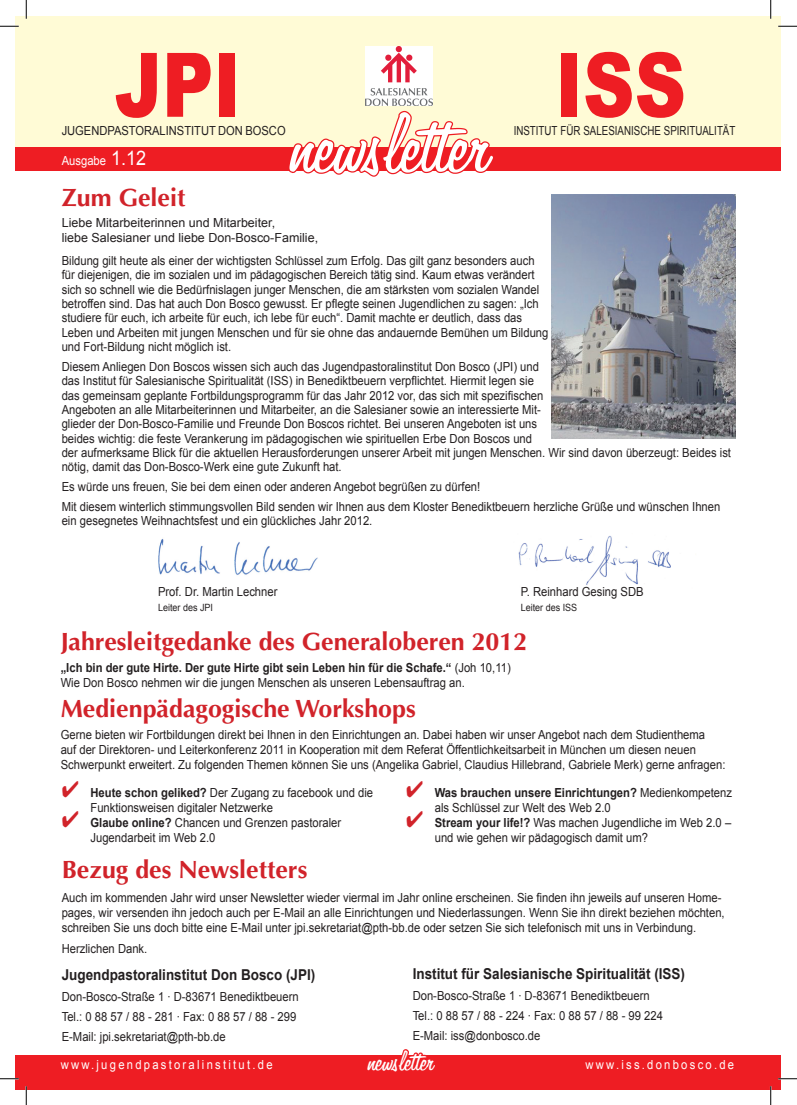
<style>
.page{position:relative;width:797px;height:1105px;background:#fff}
.page>*{position:absolute;margin:0;border:0;box-sizing:border-box;transform-origin:0 0}
.t1{font:96.12px "Freehand 575";color:#fff}
.t2{font:900 89.12px "Arial";color:#ee1d23;scale:.8 1}
.t3{font:32px "Freehand 575";color:#fff}
.t4{font:700 25px "Optima";color:#d1232a}
.t5{font:700 15px "Arial";color:#231f20;scale:.9 1}
.t6{font:12.5px/14.4px "Arial";color:#231f20;scale:.9 1}
.t7{font:12.5px/14.4px "Arial";color:#231f20}
.t8{font:12.5px "Arial";letter-spacing:.2em;color:#fff;scale:.9 1}
.t9{font:12.5px "Arial";color:#231f20;scale:.78 1}
.t10{font:12.5px "Arial";color:#231f20;scale:.89 1}
.t11{font:12.5px "Arial";color:#fff;scale:.9 1}
.t12{font:10px "Arial";color:#231f20;scale:.9 1}
.s1{font-size:20px}
.s2{font-weight:700}
.s3{color:#d1232a}
</style>
<div class="page">
<img style="left:518px;top:536px;width:153px;height:49px">
<img style="left:158px;top:538px;width:160px;height:37px">
<div style="left:16px;top:1056px;width:765px;height:34px;background:#ee1d23"></div>
<div style="left:16px;top:16px;width:765px;height:143px;background:#fffbd6"></div>
<div style="left:16px;top:147px;width:765px;height:23px;background:#ee1d23"></div>
<img style="left:365px;top:47px;width:67px;height:59px">
<svg style="left:287px;top:110px;width:209px;height:67px"></svg>
<img style="left:552px;top:195px;width:183px;height:243px">
<svg style="left:364px;top:1049px;width:74px;height:7px"></svg>
<svg style="left:0;top:25px;width:19px;height:2px"></svg>
<svg style="left:778px;top:25px;width:19px;height:2px"></svg>
<svg style="left:0;top:1078px;width:19px;height:1px"></svg>
<svg style="left:778px;top:1078px;width:19px;height:1px"></svg>
<svg style="left:25px;top:0;width:2px;height:19px"></svg>
<svg style="left:25px;top:1086px;width:2px;height:19px"></svg>
<svg style="left:770px;top:0;width:1px;height:19px"></svg>
<svg style="left:770px;top:1086px;width:1px;height:19px"></svg>
<h2 class="t2" style="left:114px;top:20px;width:160px">JPI</h2>
<h2 class="t2" style="left:555px;top:20px;width:165px">ISS</h2>
<p class="t11" style="left:62px;top:152px;width:95px">Ausgabe <span class="s1">1.12</span></p>
<h1 class="t1" style="left:293px;top:93px;width:200px">newsletter</h1>
<p class="t10" style="left:62px;top:122px;width:253px">JUGENDPASTORALINSTITUT DON BOSCO</p>
<p class="t9" style="left:513px;top:122px;width:12px">Institut</p>
<p class="t9" style="left:560px;top:122px;width:39px">für salesianische</p>
<p class="t9" style="left:664px;top:122px;width:16px">Spiritualit</p>
<p class="t9" style="left:723px;top:122px;width:13px">ät</p>
<h3 class="t4" style="left:62px;top:183px;width:125px">Zum Geleit</h3>
<p class="t7" style="left:62px;top:216px;width:258px">Liebe Mitarbeiterinnen und Mitarbeiter,<br>liebe Salesianer und liebe Don-Bosco-Familie,</p>
<p class="t6" style="left:62px;top:253px;width:542px">Bildung gilt heute als einer der wichtigsten Schlüssel zum Erfolg. Das gilt ganz besonders auch für diejenigen, die im sozialen und im pädagogischen Bereich tätig sind. Kaum etwas verändert sich so schnell wie die Bedürfnislagen junger Menschen, die am stärksten vom sozialen Wandel betroffen sind. Das hat auch Don Bosco gewusst. Er pflegte seinen Jugendlichen zu sagen: „Ich studiere für euch, ich arbeite für euch, ich lebe für euch“. Damit machte er deutlich, dass das Leben und Arbeiten mit jungen Menschen und für sie ohne das andauernde Bemühen um Bildung und Fort-Bildung nicht möglich ist.</p>
<p class="t6" style="left:62px;top:359px;width:745px">Diesem Anliegen Don Boscos wissen sich auch das Jugendpastoralinstitut Don Bosco (JPI) und<br>das Institut für Salesianische Spiritualität (ISS) in Benediktbeuern verpflichtet. Hiermit legen sie<br>das gemeinsam geplante Fortbildungsprogramm für das Jahr 2012 vor, das sich mit spezifischen<br>Angeboten an alle Mitarbeiterinnen und Mitarbeiter, an die Salesianer sowie an interessierte Mit-<br>glieder der Don-Bosco-Familie und Freunde Don Boscos richtet. Bei unseren Angeboten ist uns<br>beides wichtig: die feste Verankerung im pädagogischen wie spirituellen Erbe Don Boscos und<br>der aufmerksame Blick für die aktuellen Herausforderungen unserer Arbeit mit jungen Menschen. Wir sind davon überzeugt: Beides ist nötig, damit das Don-Bosco-Werk eine gute Zukunft hat.</p>
<p class="t6" style="left:62px;top:477px;width:733px;line-height:19.8px">Es würde uns freuen, Sie bei dem einen oder anderen Angebot begrüßen zu dürfen!<br>Mit diesem winterlich stimmungsvollen Bild senden wir Ihnen aus dem Kloster Benediktbeuern herzliche Grüße und wünschen Ihnen</p>
<p class="t6" style="left:62px;top:514px;width:347px">ein gesegnetes Weihnachtsfest und ein glückliches Jahr 2012.</p>
<p class="t6" style="left:158px;top:584px;width:134px">Prof. Dr. Martin Lechner</p>
<p class="t6" style="left:520px;top:584px;width:138px">P. Reinhard Gesing SDB</p>
<p class="t12" style="left:158px;top:601px;width:63px">Leiter des JPI</p>
<p class="t12" style="left:520px;top:601px;width:64px">Leiter des ISS</p>
<h3 class="t4" style="left:61px;top:627px;width:468px">Jahresleitgedanke des Generaloberen 2012</h3>
<p class="t6" style="left:61px;top:660px;width:501px;line-height:15px"><span class="s2">„Ich bin der gute Hirte. Der gute Hirte gibt sein Leben hin für die Schafe.“</span> (Joh 10,11)<br>Wie Don Bosco nehmen wir die jungen Menschen als unseren Lebensauftrag an.</p>
<h3 class="t4" style="left:61px;top:694px;width:356px">Medienpädagogische Workshops</h3>
<p class="t6" style="left:61px;top:727px;width:740px;line-height:15px">Gerne bieten wir Fortbildungen direkt bei Ihnen in den Einrichtungen an. Dabei haben wir unser Angebot nach dem Studienthema<br>auf der Direktoren- und Leiterkonferenz 2011 in Kooperation mit dem Referat Öffentlichkeitsarbeit in München um diesen neuen<br>Schwerpunkt erweitert. Zu folgenden Themen können Sie uns (Angelika Gabriel, Claudius Hillebrand, Gabriele Merk) gerne anfragen:</p>
<p class="t6" style="left:90px;top:785px;width:316px;line-height:15px;text-indent:-29px"><span class="s3">✔</span> <span class="s2">Heute schon geliked?</span> Der Zugang zu facebook und die<br>Funktionsweisen digitaler Netzwerke</p>
<p class="t6" style="left:90px;top:815px;width:280px;line-height:15px;text-indent:-29px"><span class="s3">✔</span> <span class="s2">Glaube online?</span> Chancen und Grenzen pastoraler<br>Jugendarbeit im Web 2.0</p>
<p class="t6" style="left:435px;top:785px;width:332px;line-height:15px;text-indent:-29px"><span class="s3">✔</span> <span class="s2">Was brauchen unsere Einrichtungen?</span> Medienkompetenz als Schlüssel zur Welt des Web 2.0</p>
<p class="t6" style="left:435px;top:815px;width:331px;line-height:15px;text-indent:-29px"><span class="s3">✔</span> <span class="s2">Stream your life!?</span> Was machen Jugendliche im Web 2.0 – und wie gehen wir pädagogisch damit um?</p>
<h3 class="t4" style="left:62px;top:855px;width:247px">Bezug des Newsletters</h3>
<p class="t6" style="left:62px;top:890px;width:738px;line-height:15px">Auch im kommenden Jahr wird unser Newsletter wieder viermal im Jahr online erscheinen. Sie finden ihn jeweils auf unseren Home&shy;pages, wir versenden ihn jedoch auch per E-Mail an alle Einrichtungen und Niederlassungen. Wenn Sie ihn direkt beziehen möchten, schreiben Sie uns doch bitte eine E-Mail unter jpi.sekretariat@pth-bb.de oder setzen Sie sich telefonisch mit uns in Verbindung.</p>
<p class="t6" style="left:62px;top:941px;width:97px">Herzlichen Dank.</p>
<p class="t5" style="left:62px;top:965px;width:283px">Jugendpastoralinstitut Don Bosco (JPI)</p>
<p class="t6" style="left:62px;top:986px;width:265px;line-height:20.2px">Don-Bosco-Straße 1 · D-83671 Benediktbeuern<br>Tel.: 0 88 57 / 88 - 281 · Fax: 0 88 57 / 88 - 299<br>E-Mail: jpi.sekretariat@pth-bb.de</p>
<p class="t5" style="left:412px;top:964px;width:304px">Institut für Salesianische Spiritualität (ISS)</p>
<p class="t6" style="left:412px;top:985px;width:279px;line-height:20.2px">Don-Bosco-Straße 1 · D-83671 Benediktbeuern<br>Tel.: 0 88 57 / 88 - 224 · Fax: 0 88 57 / 88 - 99 224<br>E-Mail: iss@donbosco.de</p>
<h3 class="t3" style="left:369px;top:1044px;width:67px">newsletter</h3>
<p class="t8" style="left:61px;top:1057px;width:237px">www.jugendpastoralinstitut.de</p>
<p class="t8" style="left:585px;top:1057px;width:167px">www.iss.donbosco.de</p>
</div>
